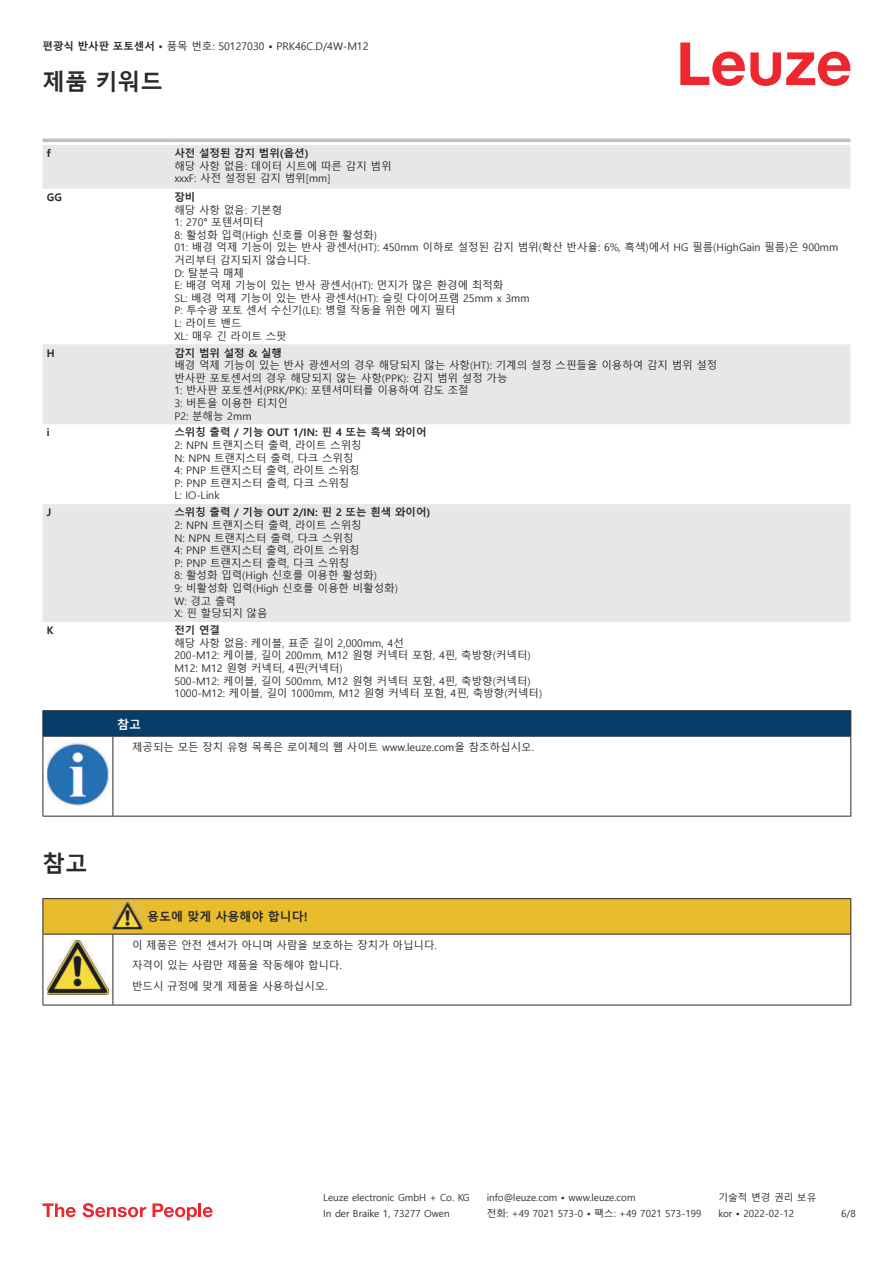
<style>
.page{position:relative;width:893px;height:1263px;background:#fff}
.page>*{position:absolute;margin:0;border:0;box-sizing:border-box;transform-origin:0 0}
.t1{font:700 22.5px "Malgun Gothic";color:#2b292a}
.t2{font:700 12px "Malgun Gothic";color:#2b292a}
.t3{font:700 12px "Malgun Gothic";color:#fff}
.t4{font:10.5px/12.6px "Malgun Gothic";color:#2b292a}
.t5{font:700 10.5px "Malgun Gothic";color:#2b292a}
.t6{font:9.75px "Malgun Gothic";color:#2b292a}
.s1{font-weight:700}
</style>
<div class="page">
<svg style="left:680px;top:43px;width:170px;height:43px"></svg>
<svg style="left:43px;top:145px;width:807px;height:477px;fill:#e8e9eb"></svg>
<hr style="left:43px;top:139px;width:127px;height:3px;background:#bdbfc1">
<hr style="left:170px;top:139px;width:680px;height:3px;background:#bdbfc1">
<svg style="left:43px;top:1203px;width:33px;height:14px"></svg>
<svg style="left:83px;top:1203px;width:63px;height:14px"></svg>
<svg style="left:153px;top:1203px;width:44px;height:17px"></svg>
<hr style="left:198px;top:1203px;width:3px;height:14px;background:#ed272d">
<svg style="left:203px;top:1207px;width:10px;height:10px"></svg>
<svg style="left:44px;top:737px;width:806px;height:79px"></svg>
<hr style="left:43px;top:710px;width:70px;height:1px;background:#2b292a">
<hr style="left:43px;top:736px;width:70px;height:1px;background:#2b292a">
<hr style="left:113px;top:710px;width:738px;height:1px;background:#2b292a">
<svg style="left:43px;top:711px;width:808px;height:25px;background:#063c67"></svg>
<hr style="left:113px;top:736px;width:738px;height:1px;background:#2b292a">
<hr style="left:43px;top:737px;width:1px;height:75px;background:#2b292a">
<hr style="left:113px;top:737px;width:1px;height:75px;background:#2b292a">
<hr style="left:850px;top:737px;width:1px;height:75px;background:#2b292a">
<hr style="left:43px;top:816px;width:70px;height:1px;background:#2b292a">
<hr style="left:113px;top:816px;width:738px;height:1px;background:#2b292a">
<img style="left:47px;top:743px;width:61px;height:62px">
<div style="left:115px;top:737px;width:734px;height:20px;background:#fff"></div>
<hr style="left:43px;top:898px;width:70px;height:1px;background:#2b292a">
<hr style="left:113px;top:898px;width:30px;height:1px;background:#2b292a">
<hr style="left:143px;top:898px;width:708px;height:1px;background:#2b292a">
<hr style="left:43px;top:1005px;width:70px;height:1px;background:#2b292a">
<hr style="left:113px;top:1005px;width:30px;height:1px;background:#2b292a">
<hr style="left:143px;top:1005px;width:708px;height:1px;background:#2b292a">
<svg style="left:43px;top:899px;width:808px;height:106px"></svg>
<p class="t4" style="left:43px;top:40px;width:327px"><span class="s1">편광식 반사판 포토센서 •</span> 품목 번호: 50127030 <span class="s1">•</span> PRK46C.D/4W-M12</p>
<h1 class="t1" style="left:43px;top:69px;width:122px">제품 키워드</h1>
<p class="t5" style="left:47px;top:147px;width:5px">f</p>
<p class="t5" style="left:174px;top:147px;width:136px">사전 설정된 감지 범위(옵션)</p>
<p class="t4" style="left:174px;top:160px;width:219px">해당 사항 없음: 데이터 시트에 따른 감지 범위 xxxF: 사전 설정된 감지 범위[mm]</p>
<p class="t5" style="left:47px;top:191px;width:17px">GG</p>
<p class="t5" style="left:174px;top:191px;width:22px">장비</p>
<p class="t4" style="left:174px;top:204px;width:666px">해당 사항 없음: 기본형<br>1: 270° 포텐셔미터<br>8: 활성화 입력(High 신호를 이용한 활성화)<br>01: 배경 억제 기능이 있는 반사 광센서(HT): 450mm 이하로 설정된 감지 범위(확산 반사율: 6%, 흑색)에서 HG 필름(HighGain 필름)은 900mm 거리부터 감지되지 않습니다.<br>D: 탈분극 매체<br>E: 배경 억제 기능이 있는 반사 광센서(HT): 먼지가 많은 환경에 최적화<br>SL: 배경 억제 기능이 있는 반사 광센서(HT): 슬릿 다이어프램 25mm x 3mm<br>P: 투수광 포토 센서 수신기(LE): 병렬 작동을 위한 에지 필터<br>L: 라이트 밴드<br>XL: 매우 긴 라이트 스팟</p>
<p class="t5" style="left:47px;top:347px;width:10px">H</p>
<p class="t5" style="left:174px;top:346px;width:109px">감지 범위 설정 &amp; 실행</p>
<p class="t4" style="left:174px;top:359px;width:545px">배경 억제 기능이 있는 반사 광센서의 경우 해당되지 않는 사항(HT): 기계의 설정 스핀들을 이용하여 감지 범위 설정 반사판 포토센서의 경우 해당되지 않는 사항(PPK): 감지 범위 설정 가능<br>1: 반사판 포토센서(PRK/PK): 포텐셔미터를 이용하여 감도 조절<br>3: 버튼을 이용한 티치인<br>P2: 분해능 2mm</p>
<p class="t5" style="left:47px;top:426px;width:4px">i</p>
<p class="t5" style="left:174px;top:426px;width:254px">스위칭 출력 / 기능 OUT 1/IN: 핀 4 또는 흑색 와이어</p>
<p class="t4" style="left:174px;top:439px;width:189px">2: NPN 트랜지스터 출력, 라이트 스위칭<br>N: NPN 트랜지스터 출력, 다크 스위칭<br>4: PNP 트랜지스터 출력, 라이트 스위칭<br>P: PNP 트랜지스터 출력, 다크 스위칭<br>L: IO-Link</p>
<p class="t5" style="left:47px;top:506px;width:6px">J</p>
<p class="t5" style="left:174px;top:506px;width:257px">스위칭 출력 / 기능 OUT 2/IN: 핀 2 또는 흰색 와이어)</p>
<p class="t4" style="left:174px;top:519px;width:225px">2: NPN 트랜지스터 출력, 라이트 스위칭<br>N: NPN 트랜지스터 출력, 다크 스위칭<br>4: PNP 트랜지스터 출력, 라이트 스위칭<br>P: PNP 트랜지스터 출력, 다크 스위칭<br>8: 활성화 입력(High 신호를 이용한 활성화)<br>9: 비활성화 입력(High 신호를 이용한 비활성화)<br>W: 경고 출력<br>X: 핀 할당되지 않음</p>
<p class="t5" style="left:47px;top:624px;width:8px">K</p>
<p class="t5" style="left:174px;top:624px;width:47px">전기 연결</p>
<p class="t4" style="left:174px;top:637px;width:369px">해당 사항 없음: 케이블, 표준 길이 2,000mm, 4선<br>200-M12: 케이블, 길이 200mm, M12 원형 커넥터 포함, 4핀, 축방향(커넥터)<br>M12: M12 원형 커넥터, 4핀(커넥터)<br>500-M12: 케이블, 길이 500mm, M12 원형 커넥터 포함, 4핀, 축방향(커넥터)<br>1000-M12: 케이블, 길이 1000mm, M12 원형 커넥터 포함, 4핀, 축방향(커넥터)</p>
<p class="t3" style="left:117px;top:717px;width:25px">참고</p>
<p class="t4" style="left:132px;top:741px;width:403px">제공되는 모든 장치 유형 목록은 로이체의 웹 사이트 www.leuze.com을 참조하십시오.</p>
<h1 class="t1" style="left:43px;top:850px;width:46px">참고</h1>
<p class="t2" style="left:147px;top:910px;width:162px">용도에 맞게 사용해야 합니다!</p>
<p class="t4" style="left:132px;top:935px;width:306px;line-height:20.2px">이 제품은 안전 센서가 아니며 사람을 보호하는 장치가 아닙니다. 자격이 있는 사람만 제품을 작동해야 합니다.<br>반드시 규정에 맞게 제품을 사용하십시오.</p>
<p class="t6" style="left:323px;top:1192px;width:148px">Leuze electronic GmbH + Co. KG</p>
<p class="t6" style="left:487px;top:1192px;width:150px">info@leuze.com • www.leuze.com</p>
<p class="t6" style="left:718px;top:1192px;width:100px">기술적 변경 권리 보유</p>
<p class="t6" style="left:323px;top:1208px;width:128px">In der Braike 1, 73277 Owen</p>
<p class="t6" style="left:487px;top:1208px;width:216px">전화: +49 7021 573-0 • 팩스: +49 7021 573-199</p>
<p class="t6" style="left:718px;top:1208px;width:77px">kor • 2022-02-12</p>
<p class="t6" style="left:841px;top:1208px;width:16px">6 /8</p>
</div>
